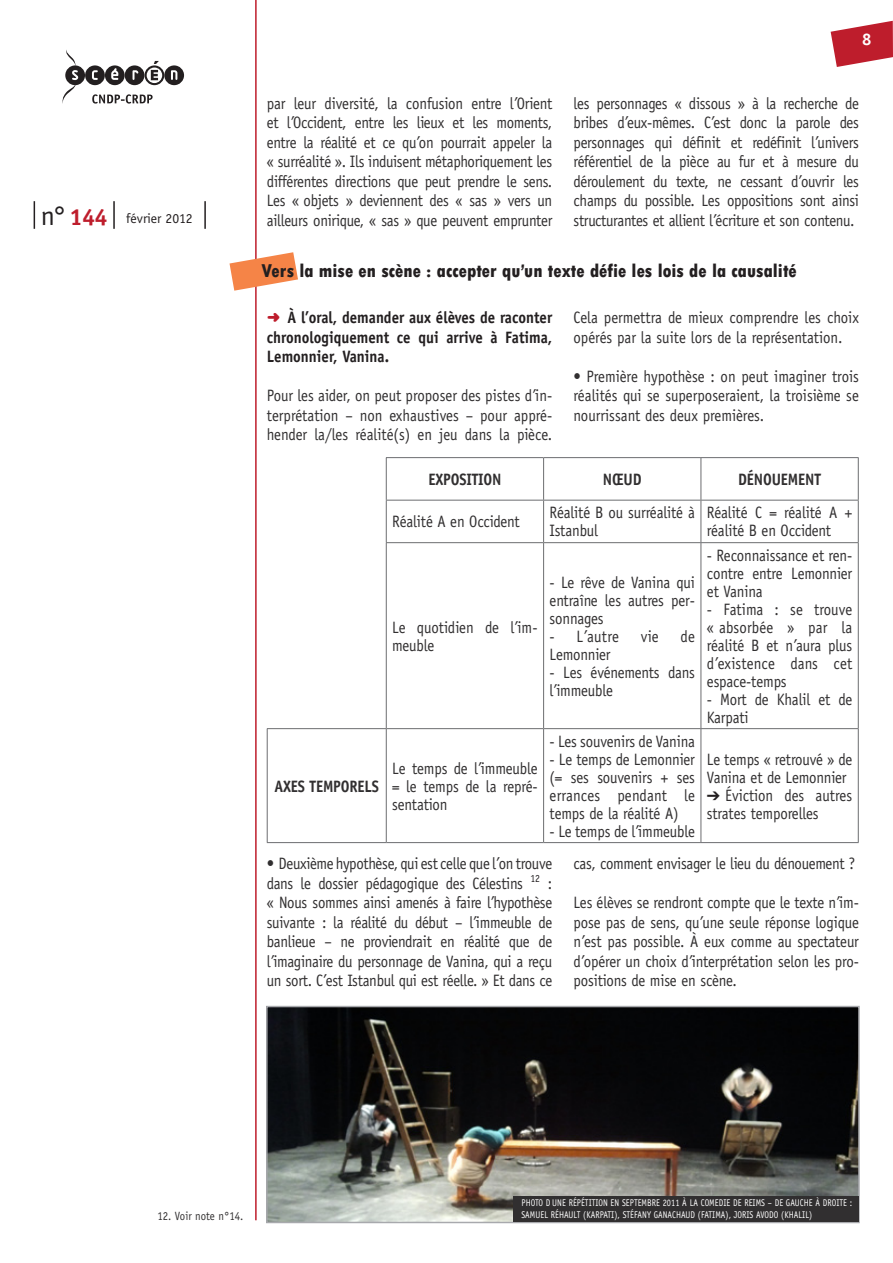
<style>
.page{position:relative;width:893px;height:1263px;background:#fff}
.page>*{position:absolute;margin:0;border:0;box-sizing:border-box;transform-origin:0 0}
.titre_3{font:800 condensed 19.5px "Tw Cen";color:#231f20}
.t1{font:700 16.8px "Officina Sans Std";color:#fff}
.txt_usuel{font:16.5px/19.5px "Officina Sans Std";letter-spacing:-.01em;color:#312f30;text-align:justify;scale:.9 1}
.titre_4{font:700 16.5px/19.5px "Officina Sans Std";color:#231f20;text-align:justify;scale:.9 1}
.txt_usuel-2{font:700 16.5px "Officina Sans Std";letter-spacing:-.01em;color:#312f30;scale:.9 1}
.t2{font:13.65px "Officina Sans Std";color:#231f20}
.Note_bas_page{font:12px "Officina Sans Std";color:#312f30;scale:.9 1}
.Credits{font:9.75px/11.7px "Officina Sans Std";letter-spacing:.005em;color:#fff;scale:.85 1}
.s1{font-size:27.3px}
.s2{font-weight:700;font-size:23.4px;color:#be1d2c}
.s3{font-style:italic}
.s4{font-weight:700;font-style:italic;font-stretch:normal}
.s5{font-family:"Distro Bats";font-weight:400;font-size:15px;color:#be1d2c}
.s6{color:#231f20}
.s7{font-style:italic;color:#312f30}
</style>
<div class="page">
<hr style="left:255px;top:0;width:2px;height:1220px;background:#be1d2c">
<img style="left:269px;top:1009px;width:588px;height:211px">
<div style="left:266px;top:1006px;width:594px;height:217px;border:2px solid #a8a9ad"></div>
<div style="left:513px;top:1196px;width:345px;height:26px;background:#312f30"></div>
<svg style="left:831px;top:21px;width:62px;height:46px"></svg>
<hr style="left:204px;top:201px;width:2px;height:28px;background:#231f20">
<svg style="left:34px;top:201px;width:1px;height:28px"></svg>
<hr style="left:113px;top:201px;width:2px;height:28px;background:#231f20">
<svg style="left:62px;top:50px;width:122px;height:54px"></svg>
<svg style="left:230px;top:252px;width:68px;height:39px"></svg>
<hr style="left:386px;top:457px;width:158px;height:1px;background:#6c6d70">
<hr style="left:386px;top:458px;width:1px;height:42px;background:#6c6d70">
<hr style="left:544px;top:457px;width:157px;height:1px;background:#6c6d70">
<hr style="left:543px;top:458px;width:1px;height:42px;background:#6c6d70">
<hr style="left:701px;top:457px;width:158px;height:1px;background:#6c6d70">
<hr style="left:701px;top:458px;width:1px;height:42px;background:#6c6d70">
<hr style="left:858px;top:458px;width:1px;height:42px;background:#6c6d70">
<hr style="left:386px;top:500px;width:158px;height:1px;background:#6c6d70">
<hr style="left:386px;top:500px;width:1px;height:42px;background:#6c6d70">
<hr style="left:544px;top:500px;width:157px;height:1px;background:#6c6d70">
<hr style="left:543px;top:500px;width:1px;height:42px;background:#6c6d70">
<hr style="left:701px;top:500px;width:158px;height:1px;background:#6c6d70">
<hr style="left:701px;top:500px;width:1px;height:42px;background:#6c6d70">
<hr style="left:858px;top:500px;width:1px;height:42px;background:#6c6d70">
<hr style="left:386px;top:542px;width:158px;height:1px;background:#6c6d70">
<hr style="left:386px;top:543px;width:1px;height:185px;background:#6c6d70">
<hr style="left:544px;top:542px;width:157px;height:1px;background:#6c6d70">
<hr style="left:543px;top:543px;width:1px;height:185px;background:#6c6d70">
<hr style="left:701px;top:542px;width:158px;height:1px;background:#6c6d70">
<hr style="left:701px;top:543px;width:1px;height:185px;background:#6c6d70">
<hr style="left:858px;top:543px;width:1px;height:185px;background:#6c6d70">
<hr style="left:267px;top:728px;width:119px;height:1px;background:#6c6d70">
<hr style="left:267px;top:729px;width:1px;height:113px;background:#6c6d70">
<hr style="left:386px;top:728px;width:158px;height:1px;background:#6c6d70">
<hr style="left:386px;top:729px;width:1px;height:113px;background:#6c6d70">
<hr style="left:544px;top:728px;width:157px;height:1px;background:#6c6d70">
<hr style="left:543px;top:729px;width:1px;height:113px;background:#6c6d70">
<hr style="left:701px;top:728px;width:158px;height:1px;background:#6c6d70">
<hr style="left:701px;top:729px;width:1px;height:113px;background:#6c6d70">
<hr style="left:858px;top:729px;width:1px;height:113px;background:#6c6d70">
<hr style="left:267px;top:842px;width:119px;height:1px;background:#6c6d70">
<hr style="left:386px;top:842px;width:158px;height:1px;background:#6c6d70">
<hr style="left:544px;top:842px;width:157px;height:1px;background:#6c6d70">
<hr style="left:701px;top:842px;width:158px;height:1px;background:#6c6d70">
<p class="t2" style="left:41px;top:210px;width:154px"><span class="s1">n°</span> <span class="s2">144</span> février 2012</p>
<p class="t1" style="left:862px;top:29px;width:11px">8</p>
<p class="txt_usuel" style="left:267px;top:93px;width:319px">par leur diversité, la confusion entre l<span class="s3">’</span>Orient et l<span class="s3">’</span>Occident, entre les lieux et les moments, entre la réalité et ce qu<span class="s3">’</span>on pourrait appeler la « surréalité ». Ils induisent métaphoriquement les différentes directions que peut prendre le sens.<br>Les « objets » deviennent des « sas » vers un ailleurs onirique, « sas » que peuvent emprunter</p>
<p class="txt_usuel" style="left:574px;top:93px;width:319px">les personnages « dissous » à la recherche de bribes d<span class="s3">’</span>eux-mêmes. C<span class="s3">’</span>est donc la parole des personnages qui définit et redéfinit l<span class="s3">’</span>univers référentiel de la pièce au fur et à mesure du déroulement du texte, ne cessant d<span class="s3">’</span>ouvrir les champs du possible. Les oppositions sont ainsi structurantes et allient l<span class="s3">’</span>écriture et son contenu.</p>
<p class="titre_3" style="left:261px;top:260px;width:537px">Vers la mise en scène : accepter qu<span class="s4">’</span>un texte défie les lois de la causalité</p>
<p class="titre_4" style="left:267px;top:308px;width:319px"><span class="s5">b</span> À l’oral, demander aux élèves de raconter chronologiquement ce qui arrive à Fatima, Lemonnier, Vanina.</p>
<p class="txt_usuel" style="left:267px;top:386px;width:319px">Pour les aider, on peut proposer des pistes d<span class="s3">’</span>in&shy;terprétation – non exhaustives – pour appré&shy;hender la/les réalité(s) en jeu dans la pièce.</p>
<p class="txt_usuel" style="left:573px;top:308px;width:319px">Cela permettra de mieux comprendre les choix opérés par la suite lors de la représentation.</p>
<p class="txt_usuel" style="left:573px;top:366px;width:319px">• Première hypothèse : on peut imaginer trois réalités qui se superposeraient, la troisième se nourrissant des deux premières.</p>
<p class="txt_usuel-2" style="left:428px;top:469px;width:83px">EXPOSITION</p>
<p class="txt_usuel-2" style="left:603px;top:469px;width:44px">NŒUD</p>
<p class="txt_usuel-2" style="left:738px;top:469px;width:94px">DÉNOUEMENT</p>
<p class="txt_usuel" style="left:392px;top:512px;width:143px">Réalité A en Occident</p>
<p class="txt_usuel" style="left:550px;top:504px;width:163px;line-height:18px">Réalité B ou surréalité à<br>Istanbul</p>
<p class="txt_usuel" style="left:707px;top:504px;width:163px;line-height:18px">Réalité C = réalité A + réalité B en Occident</p>
<p class="txt_usuel-2" style="left:274px;top:776px;width:118px">AXES TEMPORELS</p>
<p class="txt_usuel" style="left:392px;top:618px;width:163px;line-height:18px">Le quotidien de l<span class="s3">’</span>im&shy;meuble</p>
<p class="txt_usuel" style="left:392px;top:759px;width:163px;line-height:18px">Le temps de l<span class="s3">’</span>immeuble = le temps de la repré&shy;sentation</p>
<p class="txt_usuel" style="left:550px;top:573px;width:163px;line-height:18px">- Le rêve de Vanina qui entraîne les autres per&shy;sonnages</p>
<p class="txt_usuel" style="left:550px;top:626px;width:79px">- L<span class="s3">’</span>autre</p>
<p class="txt_usuel" style="left:641px;top:626px;width:21px">vie</p>
<p class="txt_usuel" style="left:680px;top:626px;width:17px">de</p>
<p class="txt_usuel" style="left:550px;top:644px;width:69px">Lemonnier</p>
<p class="txt_usuel" style="left:550px;top:663px;width:163px;line-height:18px">- Les événements dans l<span class="s3">’</span>immeuble</p>
<p class="txt_usuel" style="left:550px;top:731px;width:163px">- Les souvenirs de Vanina</p>
<p class="txt_usuel" style="left:550px;top:750px;width:163px;line-height:18px">- Le temps de Lemonnier (= ses souvenirs + ses errances pendant le temps de la réalité A)</p>
<p class="txt_usuel" style="left:550px;top:821px;width:163px">- Le temps de l<span class="s3">’</span>immeuble</p>
<p class="txt_usuel" style="left:707px;top:546px;width:163px;line-height:18px">- Reconnaissance et ren&shy;contre entre Lemonnier et Vanina</p>
<p class="txt_usuel" style="left:707px;top:600px;width:163px;line-height:18px">- Fatima : se trouve « absorbée » par la réalité B et n<span class="s3">’</span>aura plus d<span class="s3">’</span>existence dans cet espace-temps</p>
<p class="txt_usuel" style="left:707px;top:690px;width:163px;line-height:18px">- Mort de Khalil et de<br>Karpati</p>
<p class="txt_usuel" style="left:707px;top:750px;width:163px;line-height:18px">Le temps « retrouvé » de<br>Vanina et de Lemonnier</p>
<p class="txt_usuel" style="left:707px;top:786px;width:163px;line-height:18px"><span class="s6">➔</span> Éviction des autres strates temporelles</p>
<p class="txt_usuel" style="left:267px;top:854px;width:319px">• Deuxième hypothèse, qui est celle que l<span class="s3">’</span>on trouve dans le dossier pédagogique des Célestins <sup>12</sup> : « Nous sommes ainsi amenés à faire l<span class="s3">’</span>hypothèse suivante : la réalité du début – l<span class="s3">’</span>immeuble de banlieue – ne proviendrait en réalité que de l<span class="s3">’</span>imaginaire du personnage de Vanina, qui a reçu un sort. C<span class="s3">’</span>est Istanbul qui est réelle. » Et dans ce</p>
<p class="txt_usuel" style="left:573px;top:854px;width:314px">cas, comment envisager le lieu du dénouement ?</p>
<p class="txt_usuel" style="left:573px;top:893px;width:319px">Les élèves se rendront compte que le texte n<span class="s3">’</span>im&shy;pose pas de sens, qu<span class="s3">’</span>une seule réponse logique n<span class="s3">’</span>est pas possible. À eux comme au spectateur d<span class="s3">’</span>opérer un choix d<span class="s3">’</span>interprétation selon les pro&shy;positions de mise en scène.</p>
<p class="Note_bas_page" style="left:157px;top:1209px;width:97px">12. Voir note n°14.</p>
<p class="Credits" style="left:522px;top:1197px;width:391px">PHOTO D<span class="s7">’</span>UNE RÉPÉTITION EN SEPTEMBRE 2011 À LA COMEDIE DE REIMS – DE GAUCHE À DROITE :<br>SAMUEL RÉHAULT (KARPATI), STÉFANY GANACHAUD (FATIMA), JORIS AVODO (KHALIL)</p>
</div>
